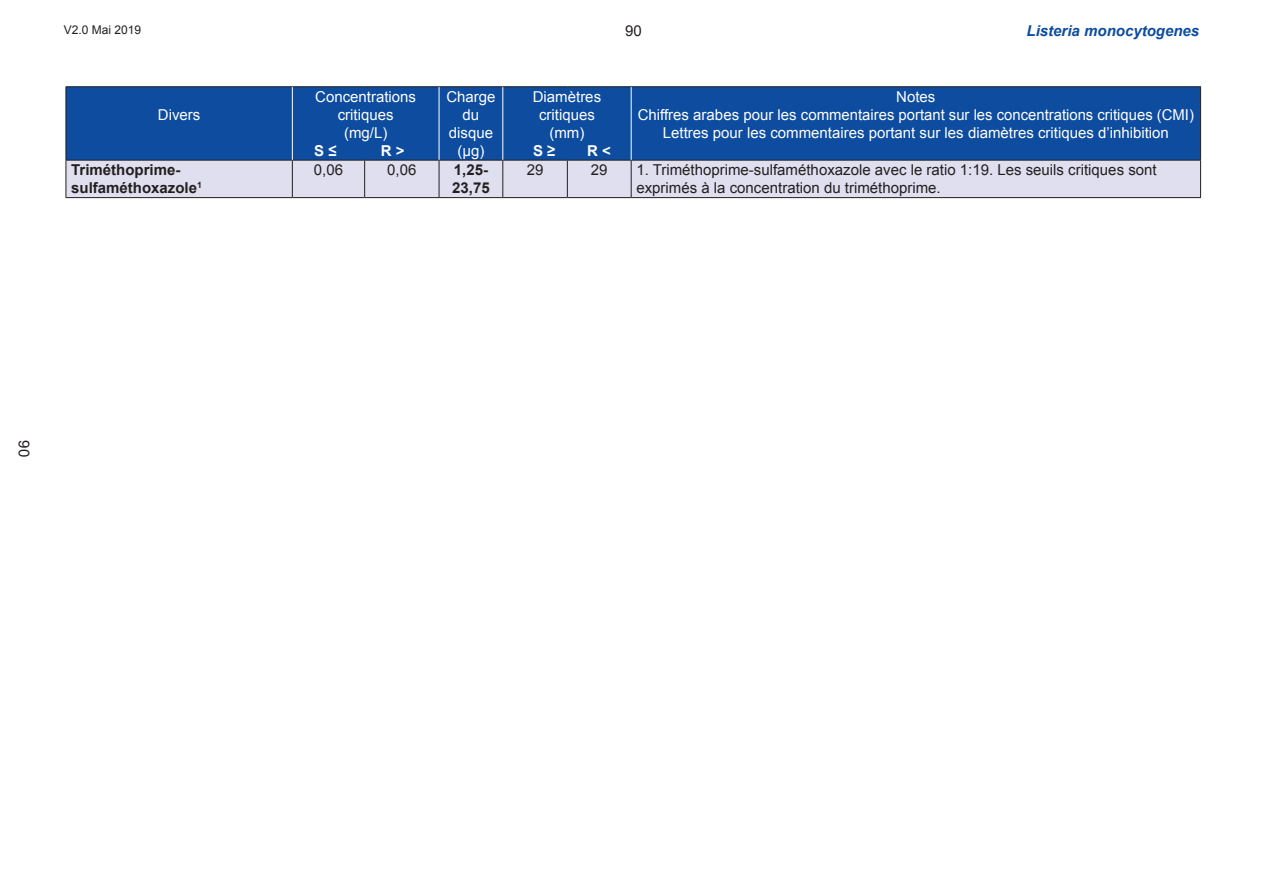
<style>
.page{position:relative;width:1263px;height:893px;background:#fff}
.page>*{position:absolute;margin:0;border:0;box-sizing:border-box;transform-origin:0 0}
.t1{font:15px/18px "Arial";color:#fff;text-align:center}
.t2{font:15px/18px "Arial";color:#231f20}
.t3{font:700 15px/18px "Arial";color:#231f20}
.t4{font:italic 700 15px "Arial";color:#0d4c9f}
.t5{font:700 15px "Arial";color:#fff}
.t6{font:12px "Arial";color:#231f20}
</style>
<div class="page">
<div style="left:67px;top:87px;width:1133px;height:73px;background:#0d4c9f"></div>
<div style="left:67px;top:161px;width:1133px;height:36px;background:#e0dfef"></div>
<hr style="left:66px;top:197px;width:226px;height:1px;background:#231f20">
<hr style="left:292px;top:197px;width:73px;height:1px;background:#231f20">
<hr style="left:365px;top:197px;width:74px;height:1px;background:#231f20">
<hr style="left:439px;top:197px;width:64px;height:1px;background:#231f20">
<hr style="left:631px;top:197px;width:570px;height:1px;background:#231f20">
<hr style="left:66px;top:161px;width:1px;height:36px;background:#231f20">
<hr style="left:292px;top:161px;width:1px;height:36px;background:#231f20">
<hr style="left:364px;top:161px;width:1px;height:36px;background:#231f20">
<hr style="left:439px;top:161px;width:1px;height:36px;background:#231f20">
<hr style="left:502px;top:161px;width:1px;height:36px;background:#231f20">
<hr style="left:567px;top:161px;width:1px;height:36px;background:#231f20">
<hr style="left:631px;top:161px;width:1px;height:36px;background:#231f20">
<hr style="left:1200px;top:161px;width:1px;height:36px;background:#231f20">
<hr style="left:66px;top:86px;width:226px;height:1px;background:#231f20">
<hr style="left:66px;top:87px;width:1px;height:73px;background:#231f20">
<hr style="left:292px;top:86px;width:73px;height:1px;background:#231f20">
<hr style="left:365px;top:86px;width:74px;height:1px;background:#231f20">
<hr style="left:439px;top:86px;width:64px;height:1px;background:#231f20">
<hr style="left:503px;top:86px;width:64px;height:1px;background:#231f20">
<hr style="left:567px;top:86px;width:64px;height:1px;background:#231f20">
<hr style="left:631px;top:86px;width:570px;height:1px;background:#231f20">
<hr style="left:1200px;top:87px;width:1px;height:73px;background:#231f20">
<hr style="left:66px;top:160px;width:226px;height:1px;background:#231f20">
<hr style="left:292px;top:160px;width:73px;height:1px;background:#231f20">
<hr style="left:365px;top:160px;width:74px;height:1px;background:#231f20">
<hr style="left:439px;top:160px;width:64px;height:1px;background:#231f20">
<hr style="left:503px;top:160px;width:64px;height:1px;background:#231f20">
<hr style="left:567px;top:160px;width:64px;height:1px;background:#231f20">
<hr style="left:631px;top:160px;width:570px;height:1px;background:#231f20">
<hr style="left:503px;top:197px;width:64px;height:1px;background:#231f20">
<hr style="left:567px;top:197px;width:64px;height:1px;background:#231f20">
<hr style="left:292px;top:87px;width:1px;height:73px;background:#fff">
<hr style="left:439px;top:87px;width:1px;height:73px;background:#fff">
<hr style="left:502px;top:87px;width:1px;height:73px;background:#fff">
<hr style="left:631px;top:87px;width:1px;height:73px;background:#fff">
<p class="t6" style="left:64px;top:22px;width:79px">V2.0 Mai 2019</p>
<p class="t4" style="left:1027px;top:21px;width:174px">Listeria monocytogenes</p>
<p class="t2" style="left:625px;top:22px;width:18px">90</p>
<p class="t1" style="left:158px;top:106px;width:44px">Divers</p>
<p class="t1" style="left:315px;top:88px;width:102px">Concentrations critiques (mg/L)</p>
<p class="t5" style="left:314px;top:141px;width:24px">S ≤</p>
<p class="t5" style="left:381px;top:141px;width:25px">R &gt;</p>
<p class="t1" style="left:446px;top:88px;width:51px">Charge du disque (µg)</p>
<p class="t1" style="left:533px;top:88px;width:70px">Diamètres critiques (mm)</p>
<p class="t5" style="left:533px;top:141px;width:24px">S ≥</p>
<p class="t5" style="left:587px;top:141px;width:25px">R &lt;</p>
<p class="t1" style="left:638px;top:88px;width:558px">Notes<br>Chiffres arabes pour les commentaires portant sur les concentrations critiques (CMI)<br>Lettres pour les commentaires portant sur les diamètres critiques d’inhibition</p>
<p class="t3" style="left:71px;top:162px;width:132px">Triméthoprime&shy;sulfaméthoxazole<sup>1</sup></p>
<p class="t2" style="left:314px;top:161px;width:31px">0,06</p>
<p class="t2" style="left:387px;top:161px;width:31px">0,06</p>
<p class="t3" style="left:452px;top:162px;width:39px">1,25-<br>23,75</p>
<p class="t2" style="left:527px;top:161px;width:18px">29</p>
<p class="t2" style="left:591px;top:161px;width:18px">29</p>
<p class="t2" style="left:636px;top:161px;width:522px">1. Triméthoprime-sulfaméthoxazole avec le ratio 1:19. Les seuils critiques sont exprimés à la concentration du triméthoprime.</p>
<p class="t2" style="left:33px;top:440px;width:18px;rotate:90deg">90</p>
</div>
